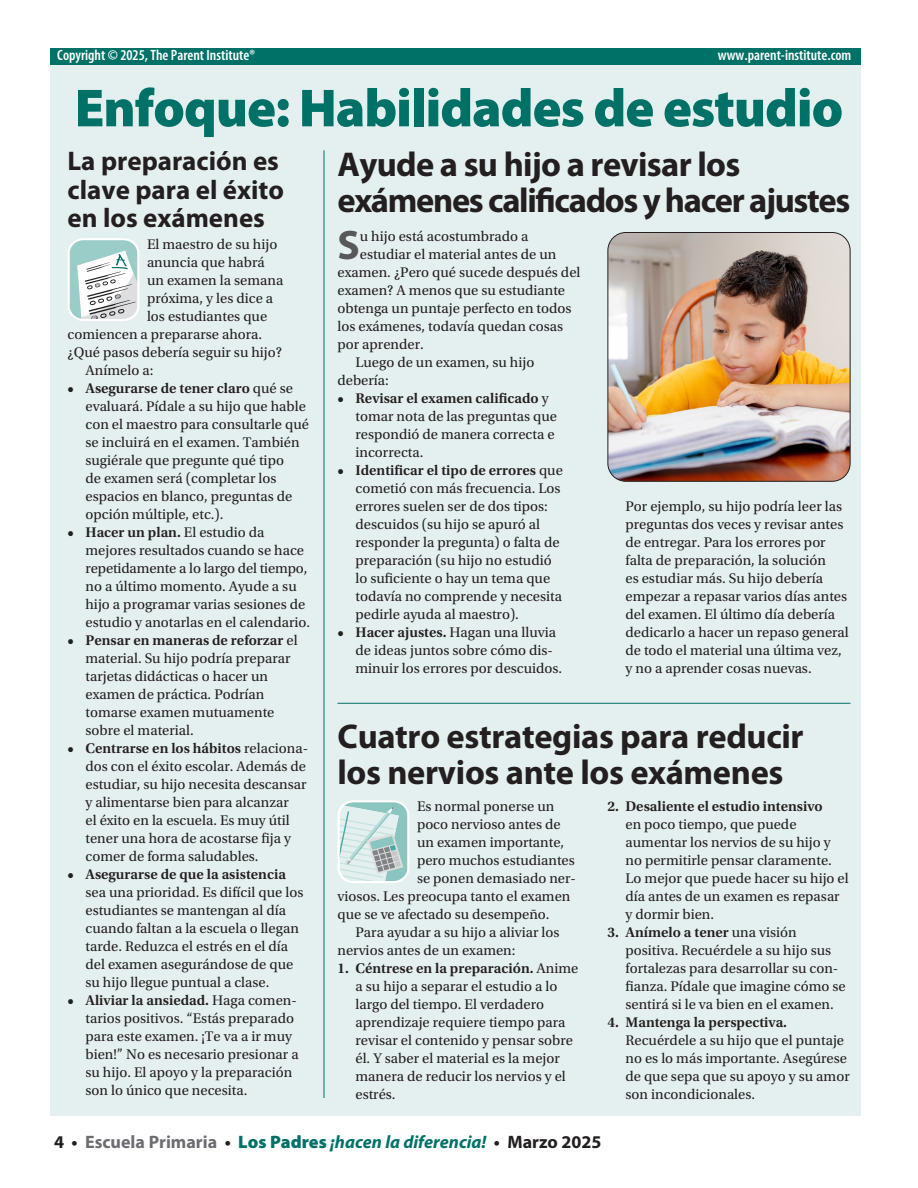
<style>
.page{position:relative;width:918px;height:1188px;background:#fff}
.page>*{position:absolute;margin:0;border:0;box-sizing:border-box;transform-origin:0 0}
.t1{font:900 54px "Myriad Pro";letter-spacing:-.02em;color:#007167}
.t2{font:700 41.4px "Myriad Pro";color:#57585a}
.t3{font:700 34.5px/36px "Myriad Pro";letter-spacing:-.04em;color:#231f20}
.t4{font:700 34.5px/36px "Myriad Pro";letter-spacing:-.01em;color:#231f20}
.t5{font:700 27px/28.5px "Myriad Pro";color:#231f20}
.t6{font:italic 700 18px "Myriad Pro";color:#007167}
.t7{font:600 condensed 15px "Myriad Pro";color:#fff}
.t8{font:14.7px/18px "Utopia Std";color:#231f20}
.t9{font:600 14.7px "Utopia Std";color:#231f20}
.s1{font-weight:600}
.s2{font-style:normal;color:#231f20}
.s3{font-style:normal;color:#6c6d70}
.s4{font-weight:900;font-style:normal}
</style>
<div class="page">
<div style="left:50px;top:64px;width:811px;height:1052px;background:#e4f0ef"></div>
<hr style="left:338px;top:703px;width:512px;height:1px;background:#007167">
<div style="left:50px;top:48px;width:811px;height:16px;background:#007167"></div>
<hr style="left:324px;top:150px;width:1px;height:948px;background:#007167">
<svg style="left:68px;top:238px;width:72px;height:83px"></svg>
<svg style="left:338px;top:800px;width:72px;height:83px"></svg>
<img style="left:608px;top:232px;width:242px;height:249px">
<div style="left:608px;top:232px;width:242px;height:250px;border:1px solid #231f20;border-radius:18px"></div>
<p class="t7" style="left:57px;top:46px;width:199px">Copyright © 2025, The Parent Institute®</p>
<p class="t7" style="left:718px;top:46px;width:135px">www.parent-institute.com</p>
<h1 class="t1" style="left:75px;top:72px;width:770px">Enfoque: Habilidades de estudio</h1>
<h3 class="t5" style="left:68px;top:146px;width:218px">La preparación es clave para el éxito en los exámenes</h3>
<h3 class="t3" style="left:338px;top:145px;width:515px">Ayude a su hijo a revisar los exámenes calificados y hacer ajustes</h3>
<p class="t8" style="left:147px;top:235px;width:132px">El maestro de su hijo</p>
<p class="t8" style="left:147px;top:253px;width:119px">anuncia que habrá</p>
<p class="t8" style="left:147px;top:271px;width:138px">un examen la semana</p>
<p class="t8" style="left:147px;top:289px;width:128px">próxima, y les dice a</p>
<p class="t8" style="left:147px;top:307px;width:122px">los estudiantes que</p>
<p class="t8" style="left:68px;top:325px;width:196px">comiencen a prepararse ahora.</p>
<p class="t8" style="left:68px;top:343px;width:216px">¿Qué pasos debería seguir su hijo?</p>
<p class="t8" style="left:85px;top:361px;width:69px">Anímelo a:</p>
<p class="t8" style="left:86px;top:379px;width:225px;text-indent:-18px"><span class="s1">• Asegurarse de tener claro</span> qué se evaluará. Pídale a su hijo que hable con el maestro para consultarle qué se incluirá en el examen. También sugiérale que pregunte qué tipo<br>de examen será (completar los espacios en blanco, preguntas de opción múltiple, etc.).</p>
<p class="t8" style="left:86px;top:523px;width:226px;text-indent:-18px"><span class="s1">• Hacer un plan.</span> El estudio da mejores resultados cuando se hace repetidamente a lo largo del tiempo, no a último momento. Ayude a su hijo a programar varias sesiones de estudio y anotarlas en el calendario.</p>
<p class="t8" style="left:86px;top:631px;width:214px;text-indent:-18px"><span class="s1">• Pensar en maneras de reforzar</span> el material. Su hijo podría preparar tarjetas didácticas o hacer un examen de práctica. Podrían tomarse examen mutuamente sobre el material.</p>
<p class="t8" style="left:86px;top:739px;width:224px;text-indent:-18px"><span class="s1">• Centrarse en los hábitos</span> relaciona&shy;dos con el éxito escolar. Además de estudiar, su hijo necesita descansar y alimentarse bien para alcanzar<br>el éxito en la escuela. Es muy útil tener una hora de acostarse fija y comer de forma saludables.</p>
<p class="t9" style="left:68px;top:866px;width:220px">• Asegurarse de que la asistencia</p>
<p class="t8" style="left:86px;top:883px;width:219px">sea una prioridad. Es difícil que los estudiantes se mantengan al día cuando faltan a la escuela o llegan tarde. Reduzca el estrés en el día del examen asegurándose de que su hijo llegue puntual a clase.</p>
<p class="t8" style="left:86px;top:991px;width:215px;text-indent:-18px"><span class="s1">• Aliviar la ansiedad.</span> Haga comen&shy;tarios positivos. “Estás preparado para este examen. ¡Te va a ir muy bien!” No es necesario presionar a su hijo. El apoyo y la preparación son lo único que necesita.</p>
<h2 class="t2" style="left:338px;top:218px;width:24px">S</h2>
<p class="t8" style="left:360px;top:228px;width:170px">u hijo está acostumbrado a</p>
<p class="t8" style="left:360px;top:246px;width:198px">estudiar el material antes de un</p>
<p class="t8" style="left:338px;top:264px;width:244px">examen. ¿Pero qué sucede después del</p>
<p class="t8" style="left:338px;top:282px;width:229px">examen? A menos que su estudiante</p>
<p class="t8" style="left:338px;top:300px;width:236px">obtenga un puntaje perfecto en todos</p>
<p class="t8" style="left:338px;top:318px;width:227px">los exámenes, todavía quedan cosas</p>
<p class="t8" style="left:338px;top:336px;width:88px">por aprender.</p>
<p class="t8" style="left:355px;top:354px;width:180px">Luego de un examen, su hijo</p>
<p class="t8" style="left:338px;top:372px;width:53px">debería:</p>
<p class="t8" style="left:356px;top:390px;width:203px;text-indent:-18px"><span class="s1">• Revisar el examen calificado</span> y tomar nota de las preguntas que respondió de manera correcta e incorrecta.</p>
<p class="t8" style="left:356px;top:462px;width:209px;text-indent:-18px"><span class="s1">• Identificar el tipo de errores</span> que cometió con más frecuencia. Los errores suelen ser de dos tipos: descuidos (su hijo se apuró al responder la pregunta) o falta de preparación (su hijo no estudió lo suficiente o hay un tema que todavía no comprende y necesita pedirle ayuda al maestro).</p>
<p class="t8" style="left:356px;top:624px;width:208px;text-indent:-18px"><span class="s1">• Hacer ajustes.</span> Hagan una lluvia de ideas juntos sobre cómo dis&shy;minuir los errores por descuidos.</p>
<p class="t8" style="left:625px;top:498px;width:225px">Por ejemplo, su hijo podría leer las preguntas dos veces y revisar antes de entregar. Para los errores por falta de preparación, la solución<br>es estudiar más. Su hijo debería empezar a repasar varios días antes del examen. El último día debería dedicarlo a hacer un repaso general de todo el material una última vez, y no a aprender cosas nuevas.</p>
<h3 class="t4" style="left:338px;top:717px;width:468px">Cuatro estrategias para reducir los nervios ante los exámenes</h3>
<p class="t8" style="left:417px;top:797px;width:139px">Es normal ponerse un</p>
<p class="t8" style="left:417px;top:815px;width:145px">poco nervioso antes de</p>
<p class="t8" style="left:417px;top:833px;width:149px">un examen importante,</p>
<p class="t8" style="left:417px;top:851px;width:159px">pero muchos estudiantes</p>
<p class="t8" style="left:417px;top:869px;width:160px">se ponen demasiado ner-</p>
<p class="t8" style="left:338px;top:887px;width:235px">viosos. Les preocupa tanto el examen</p>
<p class="t8" style="left:338px;top:905px;width:214px">que se ve afectado su desempeño.</p>
<p class="t8" style="left:355px;top:923px;width:206px">Para ayudar a su hijo a aliviar los</p>
<p class="t8" style="left:338px;top:941px;width:180px">nervios antes de un examen:</p>
<p class="t8" style="left:356px;top:959px;width:224px;text-indent:-18px"><span class="s1">1. Céntrese en la preparación.</span> Anime a su hijo a separar el estudio a lo largo del tiempo. El verdadero aprendizaje requiere tiempo para revisar el contenido y pensar sobre él. Y saber el material es la mejor manera de reducir los nervios y el estrés.</p>
<p class="t9" style="left:608px;top:798px;width:217px">2. Desaliente el estudio intensivo</p>
<p class="t8" style="left:626px;top:815px;width:225px">en poco tiempo, que puede aumentar los nervios de su hijo y no permitirle pensar claramente.<br>Lo mejor que puede hacer su hijo el día antes de un examen es repasar y dormir bien.</p>
<p class="t8" style="left:626px;top:923px;width:222px;text-indent:-18px"><span class="s1">3. Anímelo a tener</span> una visión positiva. Recuérdele a su hijo sus fortalezas para desarrollar su con&shy;fianza. Pídale que imagine cómo se sentirá si le va bien en el examen.</p>
<p class="t9" style="left:608px;top:1014px;width:181px">4. Mantenga la perspectiva.</p>
<p class="t8" style="left:626px;top:1031px;width:226px">Recuérdele a su hijo que el puntaje no es lo más importante. Asegúrese de que sepa que su apoyo y su amor son incondicionales.</p>
<p class="t6" style="left:54px;top:1130px;width:549px"><span class="s2">4 •</span> <span class="s3">Escuela Primaria</span> <span class="s2">•</span> <span class="s4">Los Padres</span> ¡hacen la diferencia! <span class="s2">• Marzo 2025</span></p>
</div>
